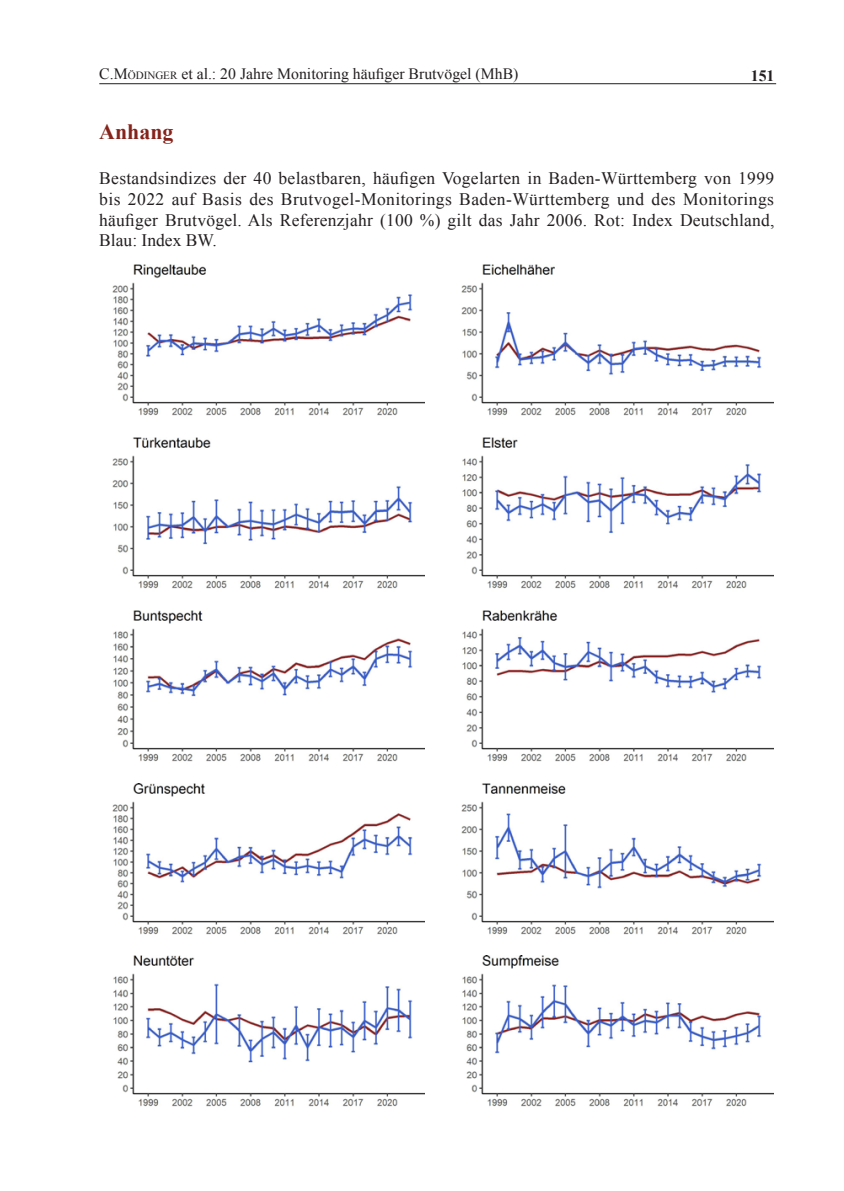
<style>
.page{position:relative;width:844px;height:1191px;background:#fff}
.page>*{position:absolute;margin:0;border:0;box-sizing:border-box;transform-origin:0 0}
.Titel_2{font:700 21.88px "Times New Roman";color:#86231b}
.Fließtext_1__Absatz{font:17.5px/20.7px "Times New Roman";letter-spacing:.015em;color:#231f20;text-align:justify}
.t1{font:15.75px "Times New Roman";color:#231f20}
.t2{font:700 15.75px "Times New Roman";color:#231f20}
.s1{font-style:inherit}
.s2{font-size:11.03px}
</style>
<div class="page">
<hr style="left:99px;top:83px;width:677px;height:1px;background:#231f20">
<img style="left:112px;top:265px;width:312px;height:151px">
<img style="left:112px;top:438px;width:312px;height:151px">
<img style="left:113px;top:610px;width:311px;height:152px">
<img style="left:112px;top:783px;width:312px;height:152px">
<img style="left:113px;top:955px;width:311px;height:152px">
<img style="left:461px;top:265px;width:312px;height:151px">
<img style="left:462px;top:438px;width:311px;height:151px">
<img style="left:462px;top:610px;width:311px;height:152px">
<img style="left:461px;top:783px;width:312px;height:152px">
<img style="left:462px;top:955px;width:311px;height:152px">
<p class="t1" style="left:99px;top:63px;width:420px"><span class="s1">C.M</span><span class="s2">ÖDINGER</span> et al.: 20 Jahre Monitoring häufiger Brutvögel (MhB)</p>
<p class="t2" style="left:750px;top:65px;width:25px">151</p>
<p class="Titel_2" style="left:99px;top:116px;width:76px">Anhang</p>
<p class="Fließtext_1__Absatz" style="left:99px;top:168px;width:676px">Bestandsindizes der 40 belastbaren, häufigen Vogelarten in Baden-Württemberg von 1999 bis 2022 auf Basis des Brutvogel-Monitorings Baden-Württemberg und des Monitorings häufiger Brutvögel. Als Referenzjahr (100 %) gilt das Jahr 2006. Rot: Index Deutschland, Blau: Index BW.</p>
</div>
